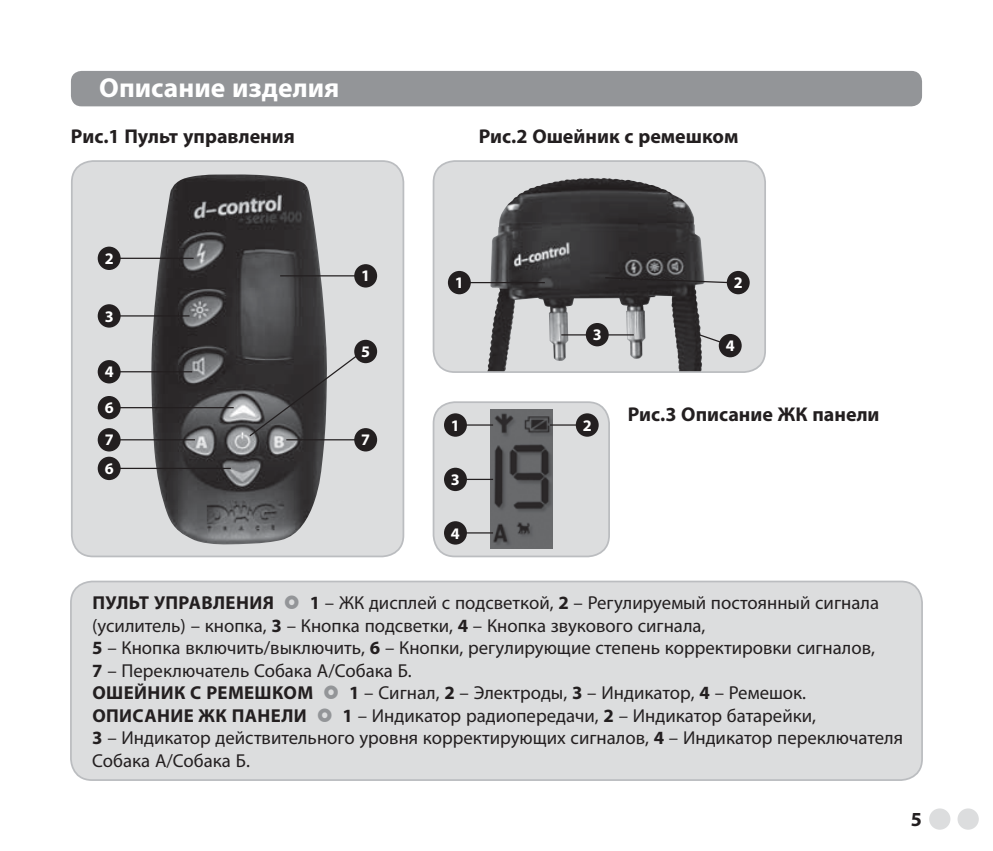
<style>
.page{position:relative;width:993px;height:851px;background:#fff}
.page>*{position:absolute;margin:0;border:0;box-sizing:border-box;transform-origin:0 0}
.t1{font:700 27.5px "Myriad Pro";color:#fff}
.t2{font:700 20px "Myriad Pro";color:#231f20}
.t3{font:18.75px/22.5px "Myriad Pro";color:#231f20}
.t4{font:700 18.75px "Myriad Pro";letter-spacing:.02em;color:#231f20}
.t5{font:700 16.25px/32px "Myriad Pro";color:#fff}
.s1{font-weight:700}
</style>
<div class="page">
<div style="left:71px;top:71px;width:850px;height:35px;background:#939598;border-radius:11px"></div>
<div style="left:71px;top:581px;width:850px;height:199px;background:#dcddde;border-radius:21px"></div>
<div style="left:70px;top:580px;width:852px;height:200px;border:2px solid #bbbdc0;border-radius:21px"></div>
<div style="left:928px;top:808px;width:22px;height:21px;background:#dcddde;border-radius:50%"></div>
<div style="left:957px;top:808px;width:21px;height:21px;background:#dcddde;border-radius:50%"></div>
<div style="left:72px;top:161px;width:331px;height:395px;background:#dcddde;border-radius:21px"></div>
<img style="left:150px;top:174px;width:177px;height:370px">
<div style="left:71px;top:160px;width:333px;height:397px;border:2px solid #bbbdc0;border-radius:21px"></div>
<div style="left:433px;top:161px;width:331px;height:211px;background:#dcddde;border-radius:21px"></div>
<img style="left:512px;top:178px;width:192px;height:192px">
<div style="left:432px;top:160px;width:333px;height:213px;border:2px solid #bbbdc0;border-radius:21px"></div>
<hr style="left:111px;top:258px;width:82px;height:1px;background:#231f20">
<hr style="left:280px;top:275px;width:78px;height:1px;background:#231f20">
<hr style="left:286px;top:439px;width:72px;height:1px;background:#231f20">
<svg style="left:248px;top:352px;width:112px;height:85px"></svg>
<hr style="left:111px;top:315px;width:78px;height:1px;background:#231f20">
<hr style="left:111px;top:371px;width:81px;height:1px;background:#231f20">
<hr style="left:111px;top:407px;width:123px;height:1px;background:#231f20">
<hr style="left:111px;top:439px;width:84px;height:1px;background:#231f20">
<hr style="left:111px;top:467px;width:120px;height:2px;background:#231f20">
<div style="left:98px;top:246px;width:23px;height:24px;background:#231f20;border-radius:50%"></div>
<div style="left:354px;top:264px;width:23px;height:23px;background:#231f20;border-radius:50%"></div>
<div style="left:354px;top:428px;width:23px;height:23px;background:#231f20;border-radius:50%"></div>
<div style="left:354px;top:340px;width:23px;height:23px;background:#231f20;border-radius:50%"></div>
<div style="left:98px;top:304px;width:23px;height:23px;background:#231f20;border-radius:50%"></div>
<div style="left:98px;top:360px;width:23px;height:23px;background:#231f20;border-radius:50%"></div>
<div style="left:98px;top:396px;width:23px;height:23px;background:#231f20;border-radius:50%"></div>
<div style="left:98px;top:428px;width:23px;height:23px;background:#231f20;border-radius:50%"></div>
<div style="left:98px;top:456px;width:23px;height:24px;background:#231f20;border-radius:50%"></div>
<svg style="left:697px;top:333px;width:22px;height:11px"></svg>
<div style="left:718px;top:334px;width:23px;height:23px;background:#231f20;border-radius:50%"></div>
<hr style="left:461px;top:282px;width:83px;height:1px;background:#231f20">
<svg style="left:603px;top:276px;width:123px;height:8px"></svg>
<hr style="left:561px;top:334px;width:72px;height:1px;background:#231f20">
<div style="left:448px;top:271px;width:22px;height:23px;background:#231f20;border-radius:50%"></div>
<div style="left:726px;top:271px;width:23px;height:23px;background:#231f20;border-radius:50%"></div>
<div style="left:585px;top:323px;width:23px;height:23px;background:#231f20;border-radius:50%"></div>
<div style="left:433px;top:402px;width:176px;height:154px;background:#dcddde;border-radius:21px"></div>
<img style="left:490px;top:409px;width:62px;height:140px">
<div style="left:432px;top:401px;width:177px;height:156px;border:2px solid #bbbdc0;border-radius:21px"></div>
<hr style="left:457px;top:424px;width:36px;height:1px;background:#231f20">
<svg style="left:549px;top:424px;width:26px;height:1px"></svg>
<hr style="left:457px;top:478px;width:36px;height:2px;background:#231f20">
<hr style="left:457px;top:532px;width:36px;height:1px;background:#231f20">
<div style="left:444px;top:413px;width:23px;height:23px;background:#231f20;border-radius:50%"></div>
<div style="left:575px;top:413px;width:23px;height:23px;background:#231f20;border-radius:50%"></div>
<div style="left:444px;top:467px;width:23px;height:24px;background:#231f20;border-radius:50%"></div>
<div style="left:444px;top:521px;width:23px;height:23px;background:#231f20;border-radius:50%"></div>
<h1 class="t1" style="left:99px;top:78px;width:241px">Описание изделия</h1>
<p class="t2" style="left:71px;top:128px;width:225px">Рис.1 Пульт управления</p>
<p class="t2" style="left:478px;top:128px;width:261px">Рис.2 Ошейник с ремешком</p>
<p class="t5" style="left:105px;top:244px;width:10px">2</p>
<p class="t5" style="left:105px;top:301px;width:10px">3</p>
<p class="t5" style="left:105px;top:357px;width:10px">4</p>
<p class="t5" style="left:105px;top:393px;width:10px">6<br>7</p>
<p class="t5" style="left:105px;top:454px;width:10px">6</p>
<p class="t5" style="left:361px;top:261px;width:10px">1</p>
<p class="t5" style="left:361px;top:337px;width:10px">5</p>
<p class="t5" style="left:361px;top:425px;width:10px">7</p>
<p class="t5" style="left:454px;top:268px;width:10px">1</p>
<p class="t5" style="left:733px;top:268px;width:10px">2</p>
<p class="t5" style="left:592px;top:320px;width:10px">3</p>
<p class="t5" style="left:451px;top:410px;width:10px">1</p>
<p class="t5" style="left:582px;top:410px;width:10px">2</p>
<p class="t5" style="left:451px;top:465px;width:10px">3</p>
<p class="t5" style="left:451px;top:518px;width:10px">4</p>
<p class="t5" style="left:725px;top:331px;width:10px">4</p>
<p class="t2" style="left:627px;top:406px;width:253px">Рис.3 Описание ЖК панели</p>
<p class="t3" style="left:92px;top:593px;width:788px;text-indent:217px"><span class="s1">1</span> – ЖК дисплей с подсветкой, <span class="s1">2</span> – Регулируемый постоянный сигнала (усилитель) – кнопка, <span class="s1">3</span> – Кнопка подсветки, <span class="s1">4</span> – Кнопка звукового сигнала,<br><span class="s1">5</span> – Кнопка включить/выключить, <span class="s1">6</span> – Кнопки, регулирующие степень корректировки сигналов, <span class="s1">7</span> – Переключатель Собака А/Собака Б.<br><span class="s1">ОШЕЙНИК С РЕМЕШКОМ</span></p>
<p class="t4" style="left:92px;top:595px;width:183px">ПУЛЬТ УПРАВЛЕНИЯ</p>
<p class="t3" style="left:349px;top:683px;width:458px"><span class="s1">1</span> – Сигнал, <span class="s1">2</span> – Электроды, <span class="s1">3</span> – Индикатор, <span class="s1">4</span> – Ремешок.</p>
<p class="t3" style="left:92px;top:706px;width:812px;text-indent:250px"><span class="s1">1</span> – Индикатор радиопередачи, <span class="s1">2</span> – Индикатор батарейки,<br><span class="s1">3</span> – Индикатор действительного уровня корректирующих сигналов, <span class="s1">4</span> – Индикатор переключателя<br>Собака А/Собака Б.</p>
<p class="t4" style="left:92px;top:708px;width:216px">ОПИСАНИЕ ЖК ПАНЕЛИ</p>
<p class="t2" style="left:910px;top:811px;width:13px">5</p>
</div>
